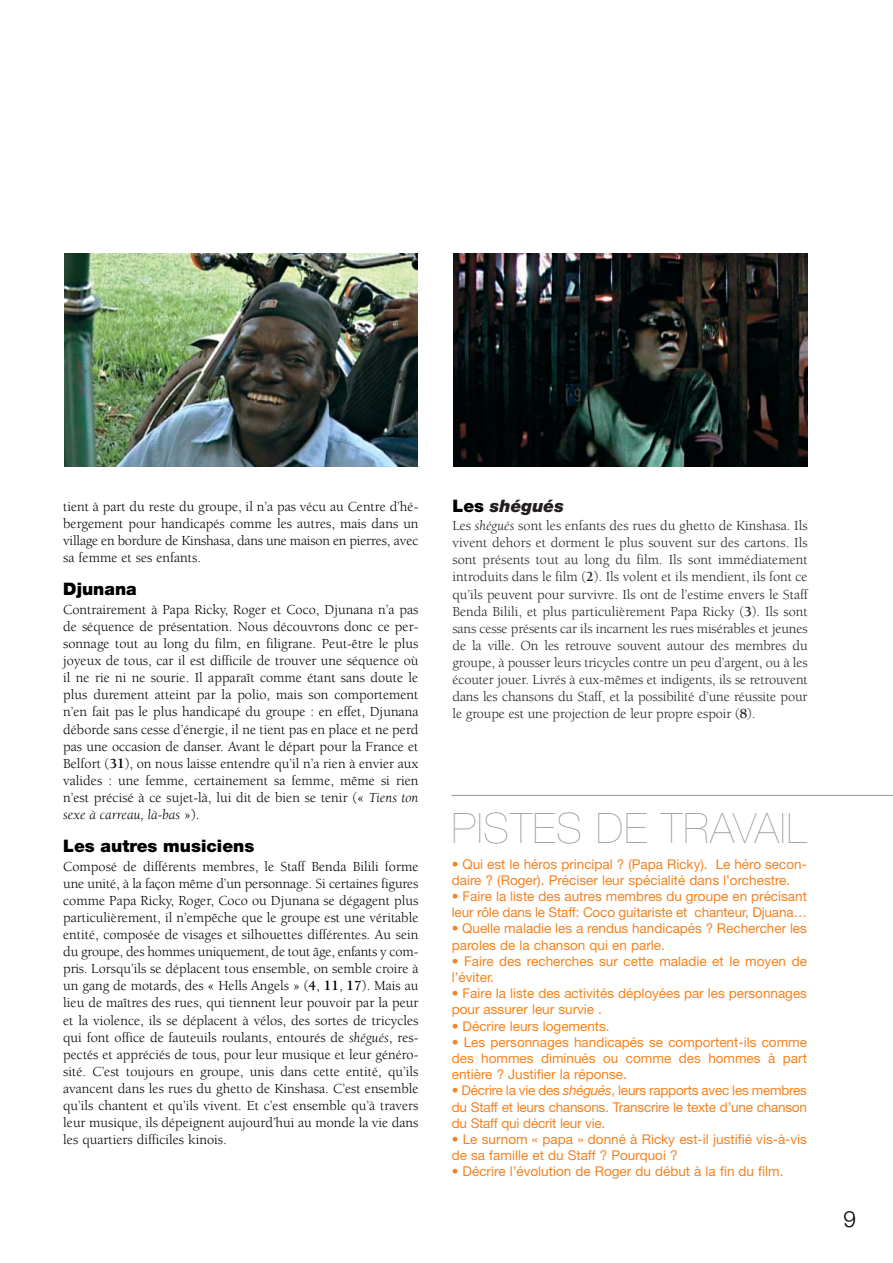
<style>
.page{position:relative;width:893px;height:1263px;background:#fff}
.page>*{position:absolute;margin:0;border:0;box-sizing:border-box;transform-origin:0 0}
.t1{font:200 42px "Helvetica Neue";letter-spacing:.03em;color:#999}
.t2{font:300 22.5px "Helvetica Neue";color:#000}
.t3{font:900 17.25px "Helvetica Neue";color:#000}
.t4{font:italic 900 17.25px "Helvetica Neue";color:#231f20}
.t5{font:14.25px/17.1px "Berkeley";color:#000;text-align:justify}
.t6{font:14.25px/17.1px "Berkeley";letter-spacing:-.01em;color:#231f20;text-align:justify}
.t7{font:13.5px/16.2px "Helvetica Neue";color:#f5821f}
.s1{font-weight:700}
.s2{font-style:italic}
.s3{font-style:normal;color:#000}
</style>
<div class="page">
<hr style="left:451px;top:795px;width:441px;height:1px;background:#999">
<img style="left:64px;top:253px;width:354px;height:214px">
<img style="left:453px;top:253px;width:354px;height:214px">
<p class="t5" style="left:63px;top:499px;width:357px">tient à part du reste du groupe, il n’a pas vécu au Centre d’hé&shy;bergement pour handicapés comme les autres, mais dans un village en bordure de Kinshasa, dans une maison en pierres, avec sa femme et ses enfants.</p>
<p class="t3" style="left:63px;top:583px;width:75px">Djunana</p>
<p class="t5" style="left:63px;top:602px;width:357px">Contrairement à Papa Ricky, Roger et Coco, Djunana n’a pas de séquence de présentation. Nous découvrons donc ce per&shy;sonnage tout au long du film, en filigrane. Peut-être le plus joyeux de tous, car il est difficile de trouver une séquence où il ne rie ni ne sourie. Il apparaît comme étant sans doute le plus durement atteint par la polio, mais son comportement n’en fait pas le plus handicapé du groupe : en effet, Djunana déborde sans cesse d’énergie, il ne tient pas en place et ne perd pas une occasion de danser. Avant le départ pour la France et Belfort (<span class="s1">31</span>), on nous laisse entendre qu’il n’a rien à envier aux valides : une femme, certainement sa femme, même si rien n’est précisé à ce sujet-là, lui dit de bien se tenir (« <span class="s2">Tiens ton sexe à carreau, là-bas</span> »).</p>
<p class="t3" style="left:63px;top:840px;width:193px">Les autres musiciens</p>
<p class="t5" style="left:63px;top:859px;width:357px">Composé de différents membres, le Staff Benda Bilili forme une unité, à la façon même d’un personnage. Si certaines figures comme Papa Ricky, Roger, Coco ou Djunana se dégagent plus particulièrement, il n’empêche que le groupe est une véritable entité, composée de visages et silhouettes différentes. Au sein du groupe, des hommes uniquement, de tout âge, enfants y com&shy;pris. Lorsqu’ils se déplacent tous ensemble, on semble croire à un gang de motards, des « Hells Angels » (<span class="s1">4</span>, <span class="s1">11</span>, <span class="s1">17</span>). Mais au lieu de maîtres des rues, qui tiennent leur pouvoir par la peur et la violence, ils se déplacent à vélos, des sortes de tricycles qui font office de fauteuils roulants, entourés de <span class="s2">shégués</span>, res&shy;pectés et appréciés de tous, pour leur musique et leur généro&shy;sité. C’est toujours en groupe, unis dans cette entité, qu’ils avancent dans les rues du ghetto de Kinshasa. C’est ensemble qu’ils chantent et qu’ils vivent. Et c’est ensemble qu’à travers leur musique, ils dépeignent aujourd’hui au monde la vie dans les quartiers difficiles kinois.</p>
<p class="t4" style="left:452px;top:499px;width:113px"><span class="s3">Les</span> shégués</p>
<p class="t6" style="left:452px;top:518px;width:357px">Les <span class="s2">shégués</span> sont les enfants des rues du ghetto de Kinshasa. Ils vivent dehors et dorment le plus souvent sur des cartons. Ils sont présents tout au long du film. Ils sont immédiatement introduits dans le film (<span class="s1">2</span>). Ils volent et ils mendient, ils font ce qu’ils peuvent pour survivre. Ils ont de l’estime envers le Staff Benda Bilili, et plus particulièrement Papa Ricky (<span class="s1">3</span>). Ils sont sans cesse présents car ils incarnent les rues misérables et jeunes de la ville. On les retrouve souvent autour des membres du groupe, à pousser leurs tricycles contre un peu d’argent, ou à les écouter jouer. Livrés à eux-mêmes et indigents, ils se retrouvent dans les chansons du Staff, et la possibilité d’une réussite pour le groupe est une projection de leur propre espoir (<span class="s1">8</span>).</p>
<h1 class="t1" style="left:452px;top:813px;width:357px">PISTES DE TRAVAIL</h1>
<p class="t7" style="left:452px;top:857px;width:357px">• Qui est le héros principal ? (Papa Ricky). Le héro secon&shy;daire ? (Roger). Préciser leur spécialité dans l’orchestre.</p>
<p class="t7" style="left:452px;top:889px;width:357px">• Faire la liste des autres membres du groupe en précisant leur rôle dans le Staff: Coco guitariste et chanteur, Djuana…</p>
<p class="t7" style="left:452px;top:922px;width:357px">• Quelle maladie les a rendus handicapés ? Rechercher les paroles de la chanson qui en parle.</p>
<p class="t7" style="left:452px;top:954px;width:357px">• Faire des recherches sur cette maladie et le moyen de l’éviter.</p>
<p class="t7" style="left:452px;top:987px;width:357px">• Faire la liste des activités déployées par les personnages pour assurer leur survie .</p>
<p class="t7" style="left:452px;top:1019px;width:159px">• Décrire leurs logements.</p>
<p class="t7" style="left:452px;top:1035px;width:357px;text-align:justify">• Les personnages handicapés se comportent-ils comme des hommes diminués ou comme des hommes à part entière ? Justifier la réponse.</p>
<p class="t7" style="left:452px;top:1084px;width:357px;text-align:justify">• Décrire la vie des <span class="s2">shégués</span>, leurs rapports avec les membres du Staff et leurs chansons. Transcrire le texte d’une chanson du Staff qui décrit leur vie.</p>
<p class="t7" style="left:452px;top:1132px;width:357px">• Le surnom « papa » donné à Ricky est-il justifié vis-à-vis de sa famille et du Staff ? Pourquoi ?</p>
<p class="t7" style="left:452px;top:1165px;width:333px">• Décrire l’évolution de Roger du début à la fin du film.</p>
<h2 class="t2" style="left:843px;top:1211px;width:14px">9</h2>
</div>
